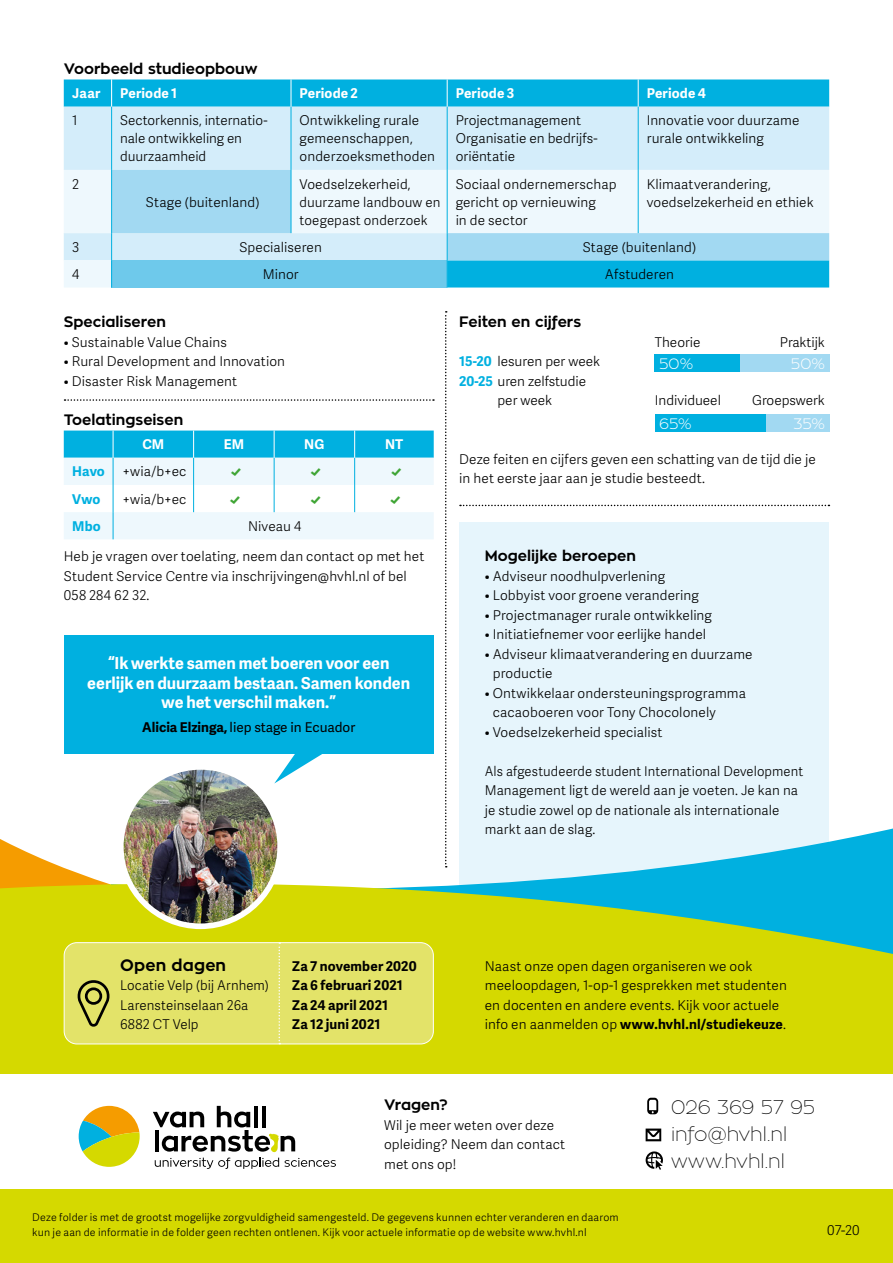
<style>
.page{position:relative;width:893px;height:1263px;background:#fff}
.page>*{position:absolute;margin:0;border:0;box-sizing:border-box;transform-origin:0 0}
.t1{font:100 19.5px/27px "Zona Pro";color:#000}
.t2{font:700 16.5px/19.8px "Adelle Sans";color:#fff;text-align:center}
.t3{font:700 16.5px "Zona Pro";letter-spacing:.01em;color:#000}
.t4{font:700 15px "Zona Pro";color:#000}
.t5{font:300 15px "Zona Pro";letter-spacing:.01em;color:#fff}
.t6{font:300 14.85px "Adelle Sans";color:#3fa535}
.t7{font:300 13.5px/19.5px "Adelle Sans";letter-spacing:.01em;color:#000}
.t8{font:300 13.5px/19.5px "Adelle Sans";letter-spacing:.01em;color:#000;scale:.96 1}
.t9{font:700 13.5px/19.5px "Adelle Sans";letter-spacing:.015em;color:#000}
.t10{font:700 13.5px "Adelle Sans";letter-spacing:.01em;color:#fff}
.t11{font:13.5px "Adelle Sans";color:#000}
.t12{font:700 13.5px "Adelle Sans";letter-spacing:.01em;color:#00b0e0}
.t13{font:300 10.5px/15px "Adelle Sans";letter-spacing:.02em;color:#000}
.s1{font-weight:700}
.s2{font-weight:700;color:#00b0e0}
</style>
<div class="page">
<div style="left:459px;top:523px;width:370px;height:462px;background:#e6f5fc"></div>
<svg style="left:274px;top:783px;width:619px;height:98px"></svg>
<svg style="left:0;top:839px;width:100px;height:42px"></svg>
<svg style="left:0;top:881px;width:893px;height:382px;background:#c3d515"></svg>
<div style="left:64px;top:107px;width:765px;height:63px;background:#d4edfa"></div>
<svg style="left:64px;top:170px;width:765px;height:118px;background:#55c9ea"></svg>
<svg style="left:112px;top:170px;width:717px;height:90px;background:#d0ebf8"></svg>
<div style="left:112px;top:260px;width:335px;height:28px;background:#6ec9eb"></div>
<div style="left:64px;top:80px;width:765px;height:27px;background:#00b0e0"></div>
<hr style="left:638px;top:107px;width:1px;height:63px;background:#00b0e0">
<hr style="left:111px;top:170px;width:1px;height:63px;background:#00b0e0">
<hr style="left:291px;top:170px;width:1px;height:63px;background:#00b0e0">
<hr style="left:447px;top:170px;width:1px;height:63px;background:#00b0e0">
<hr style="left:638px;top:170px;width:1px;height:63px;background:#00b0e0">
<svg style="left:111px;top:233px;width:1px;height:55px"></svg>
<svg style="left:447px;top:233px;width:1px;height:55px"></svg>
<hr style="left:111px;top:107px;width:1px;height:63px;background:#00b0e0">
<hr style="left:291px;top:107px;width:1px;height:63px;background:#00b0e0">
<hr style="left:447px;top:107px;width:1px;height:63px;background:#00b0e0">
<svg style="left:64px;top:430px;width:370px;height:109px"></svg>
<img style="left:121px;top:767px;width:159px;height:159px;border-radius:80px">
<div style="left:118px;top:764px;width:165px;height:165px;border:6px solid #fff;border-radius:50%"></div>
<div style="left:0;top:1074px;width:893px;height:115px;background:#fff"></div>
<svg style="left:79px;top:1106px;width:61px;height:61px"></svg>
<svg style="left:153px;top:1106px;width:183px;height:63px"></svg>
<svg style="left:647px;top:1098px;width:11px;height:16px"></svg>
<svg style="left:646px;top:1128px;width:15px;height:13px"></svg>
<svg style="left:646px;top:1151px;width:17px;height:19px"></svg>
<div style="left:64px;top:635px;width:370px;height:118px;background:#00b0e0"></div>
<svg style="left:274px;top:753px;width:78px;height:30px"></svg>
<svg style="left:65px;top:399px;width:369px;height:2px"></svg>
<svg style="left:460px;top:505px;width:369px;height:1px"></svg>
<div style="left:655px;top:355px;width:174px;height:17px;background:#a2d9f2"></div>
<div style="left:655px;top:414px;width:174px;height:17px;background:#a2d9f2"></div>
<div style="left:655px;top:355px;width:85px;height:17px;background:#00b0e0"></div>
<div style="left:655px;top:414px;width:110px;height:17px;background:#00b0e0"></div>
<svg style="left:445px;top:311px;width:2px;height:556px"></svg>
<div style="left:64px;top:943px;width:369px;height:101px;background:#e3e369;border-radius:13px"></div>
<div style="left:64px;top:942px;width:370px;height:102px;border:1px solid #fff;border-radius:13px"></div>
<svg style="left:279px;top:942px;width:1px;height:102px"></svg>
<svg style="left:77px;top:980px;width:33px;height:47px"></svg>
<p class="t4" style="left:64px;top:58px;width:195px">Voorbeeld studieopbouw</p>
<p class="t10" style="left:72px;top:83px;width:30px">Jaar</p>
<p class="t10" style="left:120px;top:83px;width:59px">Periode 1</p>
<p class="t10" style="left:299px;top:83px;width:60px">Periode 2</p>
<p class="t10" style="left:456px;top:83px;width:60px">Periode 3</p>
<p class="t10" style="left:647px;top:83px;width:61px">Periode 4</p>
<p class="t7" style="left:72px;top:110px;width:7px">1</p>
<p class="t7" style="left:120px;top:111px;width:149px;line-height:18px">Sectorkennis, internatio&shy;nale ontwikkeling en duurzaamheid</p>
<p class="t7" style="left:299px;top:111px;width:137px;line-height:18px">Ontwikkeling rurale gemeenschappen, onderzoeksmethoden</p>
<p class="t7" style="left:456px;top:111px;width:144px;line-height:18px">Projectmanagement<br>Organisatie en bedrijfs&shy;oriëntatie</p>
<p class="t7" style="left:647px;top:111px;width:154px;line-height:18px">Innovatie voor duurzame rurale ontwikkeling</p>
<p class="t7" style="left:72px;top:174px;width:8px">2</p>
<p class="t7" style="left:146px;top:192px;width:115px">Stage (buitenland)</p>
<p class="t7" style="left:299px;top:174px;width:142px;line-height:18px">Voedselzekerheid, duurzame landbouw en toegepast onderzoek</p>
<p class="t7" style="left:456px;top:174px;width:162px;line-height:18px">Sociaal ondernemerschap gericht op vernieuwing<br>in de sector</p>
<p class="t7" style="left:647px;top:174px;width:169px;line-height:18px">Klimaatverandering, voedselzekerheid en ethiek</p>
<p class="t7" style="left:72px;top:237px;width:9px">3</p>
<p class="t7" style="left:239px;top:237px;width:84px">Specialiseren</p>
<p class="t7" style="left:583px;top:237px;width:115px">Stage (buitenland)</p>
<p class="t7" style="left:72px;top:264px;width:9px">4</p>
<p class="t7" style="left:263px;top:264px;width:37px">Minor</p>
<p class="t7" style="left:605px;top:264px;width:71px">Afstuderen</p>
<p class="t4" style="left:64px;top:312px;width:104px">Specialiseren</p>
<p class="t7" style="left:64px;top:332px;width:165px">• Sustainable Value Chains</p>
<p class="t7" style="left:64px;top:351px;width:223px">• Rural Development and Innovation</p>
<p class="t7" style="left:64px;top:371px;width:175px">• Disaster Risk Management</p>
<p class="t4" style="left:64px;top:409px;width:121px">Toelatingseisen</p>
<p class="t10" style="left:142px;top:434px;width:23px">CM</p>
<p class="t10" style="left:224px;top:434px;width:22px">EM</p>
<p class="t10" style="left:304px;top:434px;width:22px">NG</p>
<p class="t10" style="left:385px;top:434px;width:20px">NT</p>
<p class="t12" style="left:72px;top:462px;width:34px">Havo</p>
<p class="t7" style="left:123px;top:461px;width:65px">+wia/b+ec</p>
<p class="t6" style="left:230px;top:461px;width:13px">e</p>
<p class="t6" style="left:310px;top:461px;width:13px">e</p>
<p class="t6" style="left:391px;top:461px;width:13px">e</p>
<p class="t12" style="left:72px;top:489px;width:30px">Vwo</p>
<p class="t7" style="left:123px;top:489px;width:65px">+wia/b+ec</p>
<p class="t6" style="left:230px;top:488px;width:13px">e</p>
<p class="t6" style="left:310px;top:488px;width:13px">e</p>
<p class="t6" style="left:390px;top:488px;width:13px">e</p>
<p class="t12" style="left:72px;top:516px;width:30px">Mbo</p>
<p class="t7" style="left:248px;top:516px;width:55px">Niveau 4</p>
<p class="t7" style="left:64px;top:546px;width:362px">Heb je vragen over toelating, neem dan contact op met het<br>Student Service Centre via inschrijvingen@hvhl.nl of bel<br>058 284 62 32.</p>
<p class="t2" style="left:87px;top:652px;width:324px">“Ik werkte samen met boeren voor een eerlijk en duurzaam bestaan. Samen konden we het verschil maken. ”</p>
<p class="t11" style="left:142px;top:718px;width:215px"><span class="s1">Alicia Elzinga,</span> liep stage in Ecuador</p>
<p class="t4" style="left:459px;top:312px;width:124px">Feiten en cijfers</p>
<p class="t7" style="left:459px;top:351px;width:142px"><span class="s2">15-20</span> lesuren per week</p>
<p class="t7" style="left:459px;top:371px;width:128px"><span class="s2">20-25</span> uren zelfstudie</p>
<p class="t7" style="left:497px;top:390px;width:56px">per week</p>
<p class="t7" style="left:655px;top:332px;width:47px">Theorie</p>
<p class="t7" style="left:780px;top:332px;width:47px">Praktijk</p>
<p class="t5" style="left:659px;top:355px;width:36px">50%</p>
<p class="t5" style="left:791px;top:355px;width:36px">50%</p>
<p class="t7" style="left:655px;top:390px;width:68px">Individueel</p>
<p class="t7" style="left:752px;top:390px;width:74px">Groepswerk</p>
<p class="t5" style="left:659px;top:414px;width:34px">65%</p>
<p class="t5" style="left:793px;top:414px;width:33px">35%</p>
<p class="t7" style="left:459px;top:449px;width:358px">Deze feiten en cijfers geven een schatting van de tijd die je in het eerste jaar aan je studie besteedt.</p>
<p class="t4" style="left:485px;top:546px;width:153px">Mogelijke beroepen</p>
<p class="t7" style="left:485px;top:566px;width:182px">• Adviseur noodhulpverlening</p>
<p class="t7" style="left:485px;top:585px;width:216px">• Lobbyist voor groene verandering</p>
<p class="t7" style="left:485px;top:605px;width:229px">• Projectmanager rurale ontwikkeling</p>
<p class="t7" style="left:485px;top:624px;width:223px">• Initiatiefnemer voor eerlijke handel</p>
<p class="t7" style="left:493px;top:643px;width:261px;text-indent:-8px">• Adviseur klimaatverandering en duurzame productie</p>
<p class="t7" style="left:493px;top:682px;width:255px;text-indent:-8px">• Ontwikkelaar ondersteuningsprogramma cacaoboeren voor Tony Chocolonely</p>
<p class="t7" style="left:485px;top:721px;width:179px">• Voedselzekerheid specialist</p>
<p class="t8" style="left:485px;top:761px;width:333px">Als afgestudeerde student International Development Management ligt de wereld aan je voeten. Je kan na je studie zowel op de nationale als internationale markt aan de slag.</p>
<p class="t3" style="left:120px;top:954px;width:108px">Open dagen</p>
<p class="t7" style="left:120px;top:975px;width:150px">Locatie Velp (bij Arnhem)<br>Larensteinselaan 26a<br>6882 CT Velp</p>
<p class="t9" style="left:292px;top:955px;width:126px">Za 7 november 2020<br>Za 6 februari 2021<br>Za 24 april 2021<br>Za 12 juni 2021</p>
<p class="t7" style="left:485px;top:956px;width:304px">Naast onze open dagen organiseren we ook meeloopdagen, 1-op-1 gesprekken met studenten en docenten en andere events. Kijk voor actuele info en aanmelden op <span class="s1">www.hvhl.nl/studiekeuze</span>.</p>
<p class="t4" style="left:384px;top:1095px;width:65px">Vragen?</p>
<p class="t7" style="left:384px;top:1114px;width:183px">Wil je meer weten over deze opleiding? Neem dan contact met ons op!</p>
<p class="t13" style="left:32px;top:1209px;width:588px">Deze folder is met de grootst mogelijke zorgvuldigheid samengesteld. De gegevens kunnen echter veranderen en daarom kun je aan de informatie in de folder geen rechten ontlenen. Kijk voor actuele informatie op de website www.hvhl.nl</p>
<h1 class="t1" style="left:671px;top:1094px;width:145px">026 369 57 95 info@hvhl.nl www.hvhl.nl</h1>
<p class="t7" style="left:827px;top:1220px;width:34px">07-20</p>
</div>
